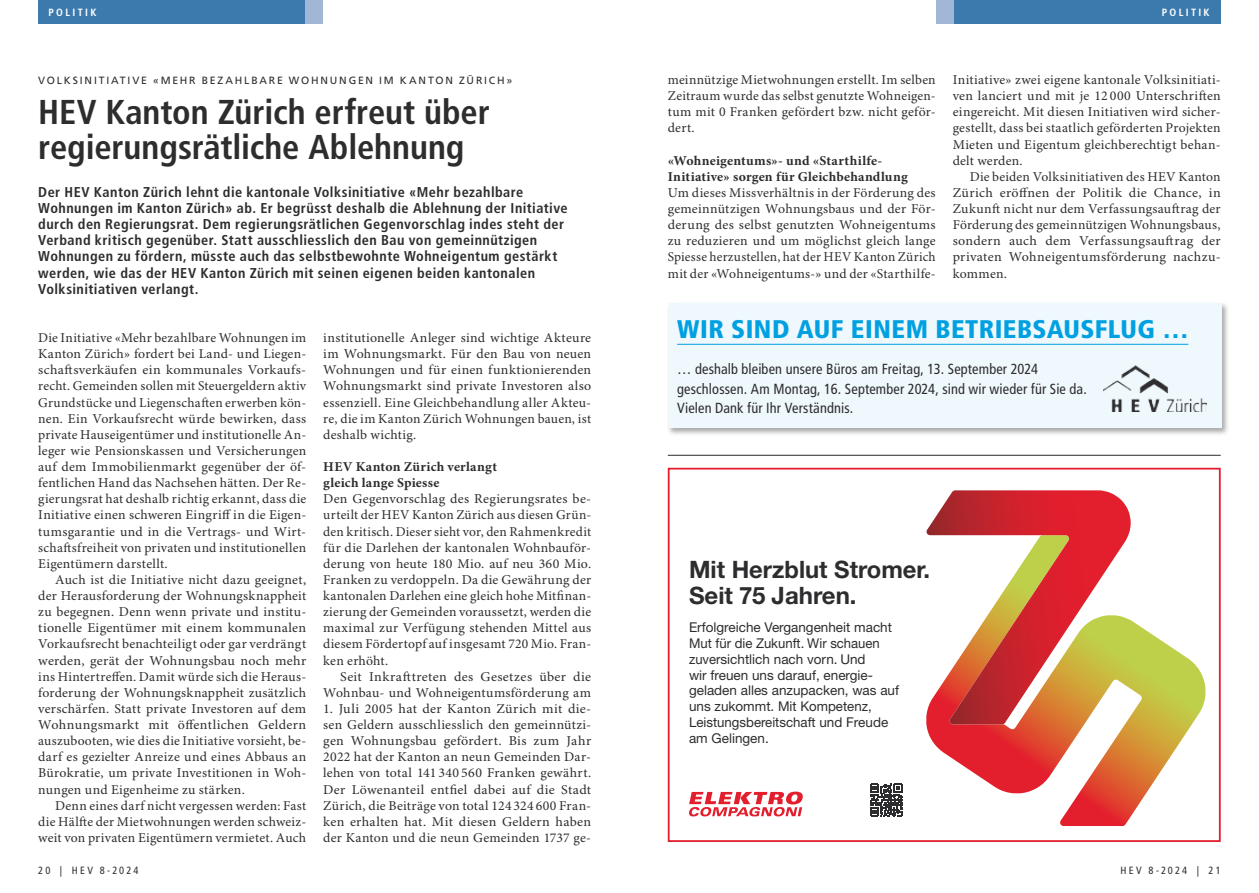
<style>
.page{position:relative;width:1259px;height:893px;background:#fff}
.page>*{position:absolute;margin:0;border:0;box-sizing:border-box;transform-origin:0 0}
.t1{font:700 condensed 34.5px/35.2px "Frutiger LT Std";color:#2d2c2e}
.t2{font:900 condensed 25.5px "Frutiger LT Std";letter-spacing:.02em;color:#00a0e1}
.t3{font:700 24px/25.5px "Helvetica Neue LT Std";color:#2d2c2e}
.t4{font:condensed 14.7px/19.5px "Frutiger LT Std";letter-spacing:.01em;color:#2d2c2e}
.t5{font:700 condensed 14.25px/16.2px "Frutiger LT";letter-spacing:.03em;color:#2d2c2e}
.t6{font:13.5px/16.2px "Minion Pro";letter-spacing:.015em;color:#2d2c2e;text-align:justify}
.t7{font:13.5px/16.2px "Minion Pro";letter-spacing:.015em;color:#2d2c2e;text-align:justify;scale:1.04 1}
.t8{font:13.5px/15.8px "Helvetica Neue LT Std";color:#2d2c2e}
.t9{font:700 13.5px "Minion Pro";letter-spacing:.02em;color:#2d2c2e}
.t10{font:10.5px "Frutiger LT";letter-spacing:.17em;color:#2d2c2e}
.t11{font:condensed 10.5px "Frutiger LT";letter-spacing:.21em;color:#2d2c2e}
.t12{font:700 condensed 10.5px "Frutiger LT";letter-spacing:.22em;color:#fff}
.s1{font-weight:700}
</style>
<div class="page">
<div style="left:953px;top:0;width:267px;height:23px;background:#3c7aae"></div>
<div style="left:936px;top:0;width:17px;height:23px;background:#a2b7d5"></div>
<hr style="left:668px;top:455px;width:552px;height:1px;background:#2d2c2e">
<div style="left:667px;top:302px;width:562px;height:134px;background:#2d2c2e;opacity:.4"></div>
<div style="left:668px;top:303px;width:553px;height:125px;background:#eff8fd"></div>
<hr style="left:677px;top:344px;width:511px;height:1px;background:#00a0e1">
<img style="left:1103px;top:365px;width:103px;height:46px">
<svg style="left:926px;top:620px;width:279px;height:206px"></svg>
<svg style="left:926px;top:490px;width:204px;height:234px"></svg>
<div style="left:668px;top:468px;width:552px;height:374px;border:2px solid #e31e2d"></div>
<svg style="left:689px;top:792px;width:114px;height:24px"></svg>
<svg style="left:870px;top:784px;width:32px;height:32px"></svg>
<div style="left:38px;top:0;width:267px;height:23px;background:#3c7aae"></div>
<div style="left:305px;top:0;width:17px;height:23px;background:#a2b7d5"></div>
<p class="t12" style="left:48px;top:6px;width:39px">RECHT</p>
<p class="t12" style="left:48px;top:6px;width:49px">POLITIK</p>
<p class="t10" style="left:38px;top:75px;width:475px">VOLKSINITIATIVE «MEHR BEZAHLBARE WOHNUNGEN IM KANTON ZÜRICH»</p>
<p class="t1" style="left:38px;top:94px;width:453px">HEV Kanton Zürich erfreut über regierungsrätliche Ablehnung</p>
<p class="t5" style="left:38px;top:184px;width:531px">Der HEV Kanton Zürich lehnt die kantonale Volksinitiative «Mehr bezahlbare Wohnungen im Kanton Zürich» ab. Er begrüsst deshalb die Ablehnung der Initiative durch den Regierungsrat. Dem regierungsrätlichen Gegenvorschlag indes steht der Verband kritisch gegenüber. Statt ausschliesslich den Bau von gemeinnützigen Wohnungen zu fördern, müsste auch das selbstbewohnte Wohneigentum gestärkt werden, wie das der HEV Kanton Zürich mit seinen eigenen beiden kantonalen Volksinitiativen verlangt.</p>
<p class="t6" style="left:38px;top:330px;width:269px">Die Initiative «Mehr bezahlbare Wohnungen im</p>
<p class="t6" style="left:38px;top:346px;width:269px">Kanton Zürich» fordert bei Land- und Liegen-</p>
<p class="t7" style="left:38px;top:362px;width:259px">schaftsverkäufen ein kommunales Vorkaufs-</p>
<p class="t6" style="left:38px;top:379px;width:269px">recht. Gemeinden sollen mit Steuergeldern aktiv</p>
<p class="t6" style="left:38px;top:395px;width:269px">Grundstücke und Liegenschaften erwerben kön-</p>
<p class="t6" style="left:38px;top:411px;width:269px">nen. Ein Vorkaufsrecht würde bewirken, dass</p>
<p class="t6" style="left:38px;top:427px;width:269px">private Hauseigentümer und institutionelle An-</p>
<p class="t6" style="left:38px;top:443px;width:269px">leger wie Pensionskassen und Versicherungen</p>
<p class="t6" style="left:38px;top:459px;width:269px">auf dem Immobilienmarkt gegenüber der öf-</p>
<p class="t6" style="left:38px;top:475px;width:269px">fentlichen Hand das Nachsehen hätten. Der Re-</p>
<p class="t6" style="left:38px;top:491px;width:269px">gierungsrat hat deshalb richtig erkannt, dass die</p>
<p class="t6" style="left:38px;top:508px;width:269px">Initiative einen schweren Eingriff in die Eigen-</p>
<p class="t6" style="left:38px;top:524px;width:269px">tumsgarantie und in die Vertrags- und Wirt-</p>
<p class="t6" style="left:38px;top:540px;width:269px">schaftsfreiheit von privaten und institutionellen</p>
<p class="t6" style="left:38px;top:556px;width:131px">Eigentümern darstellt.</p>
<p class="t6" style="left:55px;top:572px;width:252px">Auch ist die Initiative nicht dazu geeignet,</p>
<p class="t6" style="left:38px;top:588px;width:269px">der Herausforderung der Wohnungsknappheit</p>
<p class="t6" style="left:38px;top:604px;width:269px">zu begegnen. Denn wenn private und institu-</p>
<p class="t7" style="left:38px;top:620px;width:259px">tionelle Eigentümer mit einem kommunalen</p>
<p class="t6" style="left:38px;top:637px;width:269px">Vorkaufsrecht benachteiligt oder gar verdrängt</p>
<p class="t7" style="left:38px;top:653px;width:259px">werden, gerät der Wohnungsbau noch mehr</p>
<p class="t6" style="left:38px;top:669px;width:269px">ins Hintertreffen. Damit würde sich die Heraus-</p>
<p class="t6" style="left:38px;top:685px;width:269px">forderung der Wohnungsknappheit zusätzlich</p>
<p class="t6" style="left:38px;top:701px;width:269px">verschärfen. Statt private Investoren auf dem</p>
<p class="t7" style="left:38px;top:717px;width:259px">Wohnungsmarkt mit öffentlichen Geldern</p>
<p class="t6" style="left:38px;top:733px;width:269px">auszubooten, wie dies die Initiative vorsieht, be-</p>
<p class="t6" style="left:38px;top:749px;width:269px">darf es gezielter Anreize und eines Abbaus an</p>
<p class="t6" style="left:38px;top:765px;width:269px">Bürokratie, um private Investitionen in Woh-</p>
<p class="t6" style="left:38px;top:782px;width:208px">nungen und Eigenheime zu stärken.</p>
<p class="t6" style="left:55px;top:798px;width:252px">Denn eines darf nicht vergessen werden: Fast</p>
<p class="t6" style="left:38px;top:814px;width:269px">die Hälfte der Mietwohnungen werden schweiz-</p>
<p class="t6" style="left:38px;top:830px;width:269px">weit von privaten Eigentümern vermietet. Auch</p>
<p class="t6" style="left:323px;top:330px;width:269px">institutionelle Anleger sind wichtige Akteure im Wohnungsmarkt. Für den Bau von neuen Wohnungen und für einen funktionierenden Wohnungsmarkt sind private Investoren also essenziell. Eine Gleichbehandlung aller Akteu&shy;re, die im Kanton Zürich Wohnungen bauen, ist deshalb wichtig.</p>
<p class="t9" style="left:323px;top:459px;width:175px">HEV Kanton Zürich verlangt</p>
<p class="t9" style="left:323px;top:475px;width:118px">gleich lange Spiesse</p>
<p class="t6" style="left:323px;top:491px;width:269px">Den Gegenvorschlag des Regierungsrates be-</p>
<p class="t6" style="left:323px;top:508px;width:269px">urteilt der HEV Kanton Zürich aus diesen Grün-</p>
<p class="t6" style="left:323px;top:524px;width:269px">den kritisch. Dieser sieht vor, den Rahmenkredit</p>
<p class="t6" style="left:323px;top:540px;width:269px">für die Darlehen der kantonalen Wohnbauför-</p>
<p class="t6" style="left:323px;top:556px;width:269px">derung von heute 180 Mio. auf neu 360 Mio.</p>
<p class="t6" style="left:323px;top:572px;width:269px">Franken zu verdoppeln. Da die Gewährung der</p>
<p class="t6" style="left:323px;top:588px;width:269px">kantonalen Darlehen eine gleich hohe Mitfinan-</p>
<p class="t6" style="left:323px;top:604px;width:269px">zierung der Gemeinden voraussetzt, werden die</p>
<p class="t6" style="left:323px;top:620px;width:269px">maximal zur Verfügung stehenden Mittel aus</p>
<p class="t6" style="left:323px;top:637px;width:269px">diesem Fördertopf auf insgesamt 720 Mio. Fran-</p>
<p class="t6" style="left:323px;top:653px;width:67px">ken erhöht.</p>
<p class="t7" style="left:340px;top:669px;width:243px">Seit Inkrafttreten des Gesetzes über die</p>
<p class="t6" style="left:323px;top:685px;width:269px">Wohnbau- und Wohneigentumsförderung am</p>
<p class="t7" style="left:323px;top:701px;width:259px">1. Juli 2005 hat der Kanton Zürich mit die&shy;sen Geldern ausschliesslich den gemeinnützi&shy;gen Wohnungsbau gefördert. Bis zum Jahr 2022 hat der Kanton an neun Gemeinden Dar&shy;lehen von total 141 340 560 Franken gewährt.<br>Der Löwenanteil entfiel dabei auf die Stadt Zürich, die Beiträge von total 124 324 600 Fran&shy;ken erhalten hat. Mit diesen Geldern haben der Kanton und die neun Gemeinden 1737 ge-</p>
<p class="t11" style="left:38px;top:864px;width:102px">20 | HEV 8-2024</p>
<p class="t12" style="left:1161px;top:6px;width:49px">POLITIK</p>
<p class="t12" style="left:1172px;top:6px;width:39px">RECHT</p>
<p class="t6" style="left:668px;top:72px;width:269px">meinnützige Mietwohnungen erstellt. Im selben Zeitraum wurde das selbst genutzte Wohneigen&shy;tum mit 0 Franken gefördert bzw. nicht geför&shy;dert.</p>
<p class="t6" style="left:668px;top:153px;width:269px;text-align:left"><span class="s1">«Wohneigentums»- und «Starthilfe-Initiative» sorgen für Gleichbehandlung<br></span>Um dieses Missverhältnis in der Förderung des gemeinnützigen Wohnungsbaus und der För&shy;derung des selbst genutzten Wohneigentums zu reduzieren und um möglichst gleich lange Spiesse herzustellen, hat der HEV Kanton Zürich mit der «Wohneigentums-» und der «Starthilfe-</p>
<p class="t6" style="left:952px;top:72px;width:269px">Initiative» zwei eigene kantonale Volksinitiati-</p>
<p class="t6" style="left:952px;top:88px;width:269px">ven lanciert und mit je 12 000 Unterschriften</p>
<p class="t6" style="left:952px;top:104px;width:269px">eingereicht. Mit diesen Initiativen wird sicher-</p>
<p class="t6" style="left:952px;top:121px;width:269px">gestellt, dass bei staatlich geförderten Projekten</p>
<p class="t6" style="left:952px;top:137px;width:269px">Mieten und Eigentum gleichberechtigt behan-</p>
<p class="t6" style="left:952px;top:153px;width:71px">delt werden.</p>
<p class="t6" style="left:969px;top:169px;width:252px">Die beiden Volksinitiativen des HEV Kanton</p>
<p class="t7" style="left:952px;top:185px;width:259px">Zürich eröffnen der Politik die Chance, in</p>
<p class="t6" style="left:952px;top:201px;width:269px">Zukunft nicht nur dem Verfassungsauftrag der</p>
<p class="t6" style="left:952px;top:217px;width:269px">Förderung des gemeinnützigen Wohnungsbaus,</p>
<p class="t7" style="left:952px;top:233px;width:259px">sondern auch dem Verfassungsauftrag der</p>
<p class="t7" style="left:952px;top:249px;width:259px">privaten Wohneigentumsförderung nachzu-</p>
<p class="t6" style="left:952px;top:266px;width:56px">kommen.</p>
<p class="t2" style="left:677px;top:313px;width:513px">WIR SIND AUF EINEM BETRIEBSAUSFLUG …</p>
<p class="t4" style="left:677px;top:359px;width:411px">… deshalb bleiben unsere Büros am Freitag, 13. September 2024 geschlossen. Am Montag, 16. September 2024, sind wir wieder für Sie da.<br>Vielen Dank für Ihr Verständnis.</p>
<p class="t3" style="left:689px;top:557px;width:243px">Mit Herzblut Stromer.<br>Seit 75 Jahren.</p>
<p class="t8" style="left:689px;top:620px;width:212px">Erfolgreiche Vergangenheit macht<br>Mut für die Zukunft. Wir schauen zuversichtlich nach vorn. Und<br>wir freuen uns darauf, energie&shy;geladen alles anzupacken, was auf uns zukommt. Mit Kompetenz,<br>Leistungsbereitschaft und Freude am Gelingen.</p>
<p class="t11" style="left:1120px;top:864px;width:102px">HEV 8-2024 | 21</p>
</div>
